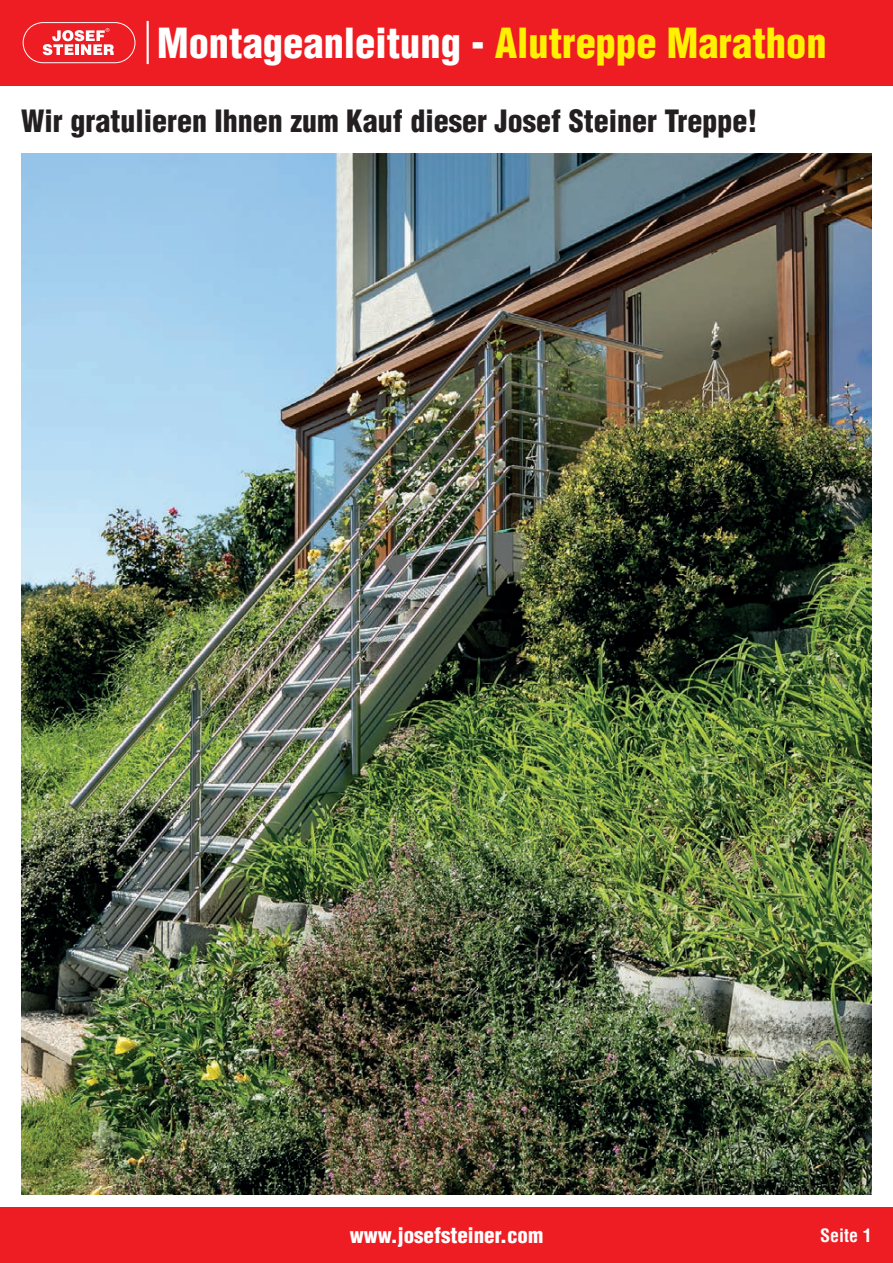
<style>
.page{position:relative;width:893px;height:1263px;background:#fff}
.page>*{position:absolute;margin:0;border:0;box-sizing:border-box;transform-origin:0 0}
.t1{font:900 condensed 40.5px "Helvetica Com";color:#fff}
.t2{font:900 condensed 30px "Helvetica Com";color:#231f20}
.t3{font:900 condensed 21px "Helvetica Com";color:#fff}
.t4{font:700 condensed 18px "Helvetica Com";color:#fff}
.s1{color:#fff101}
</style>
<div class="page">
<div style="left:0;top:1208px;width:893px;height:55px;background:#ee1d23"></div>
<div style="left:0;top:0;width:893px;height:85px;background:#ee1d23"></div>
<div style="left:23px;top:22px;width:112px;height:41px;border:1px solid #fff;border-radius:20px"></div>
<svg style="left:43px;top:28px;width:71px;height:27px"></svg>
<hr style="left:147px;top:21px;width:2px;height:43px;background:#fff">
<img style="left:21px;top:153px;width:851px;height:1042px">
<h1 class="t1" style="left:157px;top:18px;width:671px">Montageanleitung - <span class="s1">Alutreppe Marathon</span></h1>
<p class="t2" style="left:21px;top:102px;width:738px">Wir gratulieren Ihnen zum Kauf dieser Josef Steiner Treppe!</p>
<p class="t3" style="left:350px;top:1222px;width:195px">www.josefsteiner.com</p>
<p class="t4" style="left:820px;top:1223px;width:53px">Seite 1</p>
</div>
